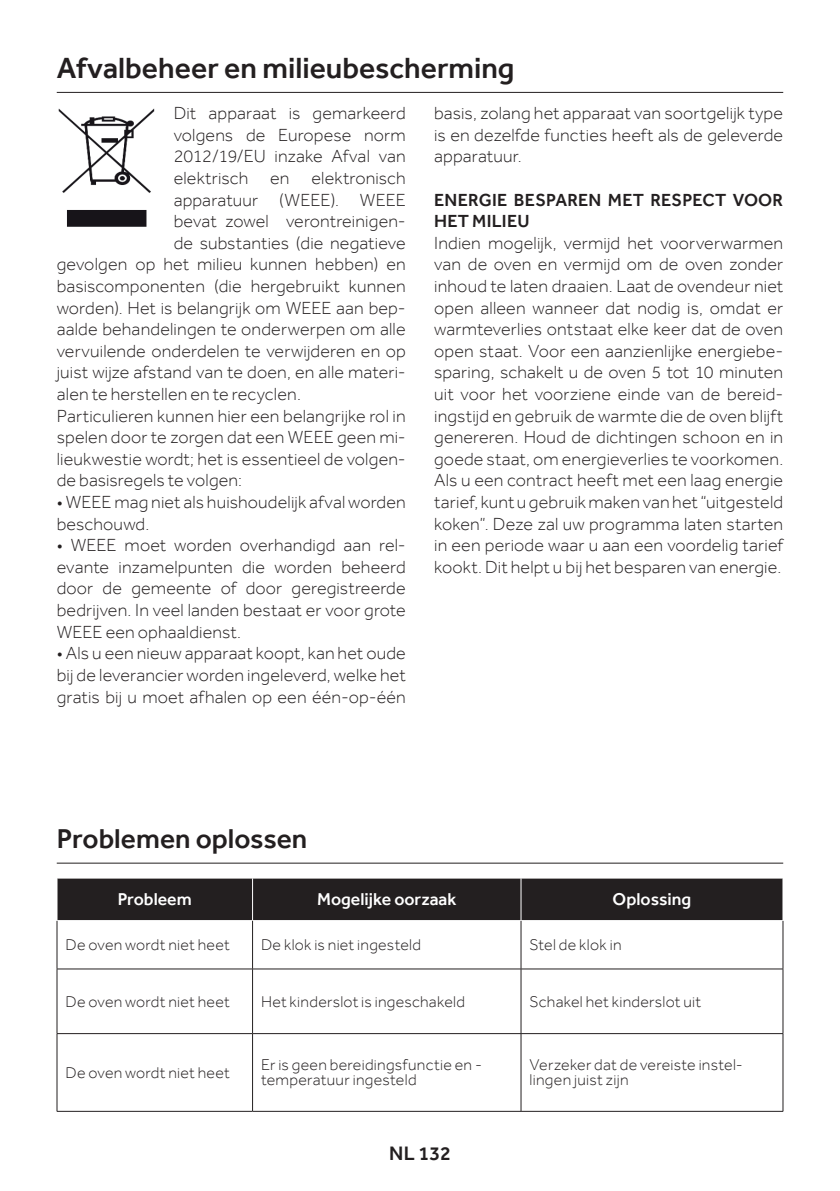
<style>
.page{position:relative;width:840px;height:1191px;background:#fff}
.page>*{position:absolute;margin:0;border:0;box-sizing:border-box;transform-origin:0 0}
.t1{font:500 30px "Effra";color:#231f20}
.t2{font:500 28px "Effra";color:#231f20}
.t3{font:500 20px "Effra";color:#231f20}
.t4{font:300 18px/21.6px "Effra";letter-spacing:.01em;color:#231f20;text-align:justify}
.t5{font:500 18px/21.6px "Effra";letter-spacing:.01em;color:#231f20}
.t6{font:500 17.6px "Effra";color:#fff}
.t7{font:300 16px/15px "Effra";letter-spacing:.015em;color:#231f20}
</style>
<div class="page">
<hr style="left:57px;top:92px;width:725px;height:1px;background:#231f20">
<img style="left:58px;top:108px;width:97px;height:119px">
<hr style="left:57px;top:862px;width:725px;height:1px;background:#231f20">
<div style="left:58px;top:878px;width:724px;height:42px;background:#231f20"></div>
<hr style="left:252px;top:878px;width:1px;height:42px;background:#fff">
<hr style="left:520px;top:878px;width:1px;height:42px;background:#fff">
<hr style="left:57px;top:921px;width:1px;height:47px;background:#231f20">
<hr style="left:252px;top:921px;width:1px;height:47px;background:#231f20">
<hr style="left:520px;top:921px;width:1px;height:47px;background:#231f20">
<hr style="left:782px;top:921px;width:1px;height:47px;background:#231f20">
<hr style="left:57px;top:968px;width:195px;height:1px;background:#231f20">
<hr style="left:57px;top:969px;width:1px;height:64px;background:#231f20">
<hr style="left:252px;top:968px;width:268px;height:1px;background:#231f20">
<hr style="left:252px;top:969px;width:1px;height:64px;background:#231f20">
<hr style="left:520px;top:968px;width:262px;height:1px;background:#231f20">
<hr style="left:520px;top:969px;width:1px;height:64px;background:#231f20">
<hr style="left:782px;top:969px;width:1px;height:64px;background:#231f20">
<hr style="left:57px;top:1033px;width:195px;height:1px;background:#231f20">
<hr style="left:57px;top:1033px;width:1px;height:78px;background:#231f20">
<hr style="left:252px;top:1033px;width:268px;height:1px;background:#231f20">
<hr style="left:252px;top:1033px;width:1px;height:78px;background:#231f20">
<hr style="left:520px;top:1033px;width:262px;height:1px;background:#231f20">
<hr style="left:520px;top:1033px;width:1px;height:78px;background:#231f20">
<hr style="left:782px;top:1033px;width:1px;height:78px;background:#231f20">
<hr style="left:57px;top:1111px;width:195px;height:1px;background:#231f20">
<hr style="left:252px;top:1111px;width:268px;height:1px;background:#231f20">
<hr style="left:520px;top:1111px;width:262px;height:1px;background:#231f20">
<h1 class="t1" style="left:57px;top:50px;width:459px">Afvalbeheer en milieubescherming</h1>
<p class="t4" style="left:173px;top:102px;width:233px">Dit apparaat is gemarkeerd</p>
<p class="t4" style="left:173px;top:124px;width:233px">volgens de Europese norm</p>
<p class="t4" style="left:173px;top:145px;width:233px">2012/19/EU inzake Afval van</p>
<p class="t4" style="left:173px;top:167px;width:233px">elektrisch en elektronisch</p>
<p class="t4" style="left:173px;top:188px;width:233px">apparatuur (WEEE). WEEE</p>
<p class="t4" style="left:173px;top:210px;width:233px">bevat zowel verontreinigen-</p>
<p class="t4" style="left:173px;top:232px;width:233px">de substanties (die negatieve</p>
<p class="t4" style="left:57px;top:253px;width:350px">gevolgen op het milieu kunnen hebben) en</p>
<p class="t4" style="left:57px;top:275px;width:350px">basiscomponenten (die hergebruikt kunnen</p>
<p class="t4" style="left:57px;top:296px;width:350px">worden). Het is belangrijk om WEEE aan bep-</p>
<p class="t4" style="left:57px;top:318px;width:350px">aalde behandelingen te onderwerpen om alle</p>
<p class="t4" style="left:57px;top:340px;width:350px">vervuilende onderdelen te verwijderen en op</p>
<p class="t4" style="left:57px;top:361px;width:350px">juist wijze afstand van te doen, en alle materi-</p>
<p class="t4" style="left:57px;top:383px;width:245px">alen te herstellen en te recyclen.</p>
<p class="t4" style="left:57px;top:404px;width:350px">Particulieren kunnen hier een belangrijke rol in</p>
<p class="t4" style="left:57px;top:426px;width:350px">spelen door te zorgen dat een WEEE geen mi-</p>
<p class="t4" style="left:57px;top:448px;width:350px">lieukwestie wordt; het is essentieel de volgen-</p>
<p class="t4" style="left:57px;top:469px;width:187px">de basisregels te volgen:</p>
<p class="t4" style="left:57px;top:491px;width:350px">• WEEE mag niet als huishoudelijk afval worden beschouwd.</p>
<p class="t4" style="left:57px;top:534px;width:350px">• WEEE moet worden overhandigd aan rel&shy;evante inzamelpunten die worden beheerd door de gemeente of door geregistreerde bedrijven. In veel landen bestaat er voor grote WEEE een ophaaldienst.</p>
<p class="t4" style="left:57px;top:642px;width:350px">• Als u een nieuw apparaat koopt, kan het oude bij de leverancier worden ingeleverd, welke het gratis bij u moet afhalen op een één-op-één</p>
<p class="t4" style="left:434px;top:102px;width:350px">basis, zolang het apparaat van soortgelijk type is en dezelfde functies heeft als de geleverde apparatuur.</p>
<p class="t5" style="left:434px;top:188px;width:350px">ENERGIE BESPAREN MET RESPECT VOOR<br>HET MILIEU</p>
<p class="t4" style="left:434px;top:232px;width:350px">Indien mogelijk, vermijd het voorverwarmen van de oven en vermijd om de oven zonder inhoud te laten draaien. Laat de ovendeur niet open alleen wanneer dat nodig is, omdat er warmteverlies ontstaat elke keer dat de oven open staat. Voor een aanzienlijke energiebe&shy;sparing, schakelt u de oven 5 tot 10 minuten uit voor het voorziene einde van de bereid&shy;ingstijd en gebruik de warmte die de oven blijft genereren. Houd de dichtingen schoon en in goede staat, om energieverlies te voorkomen.<br>Als u een contract heeft met een laag energie tarief, kunt u gebruik maken van het “uitgesteld koken”. Deze zal uw programma laten starten in een periode waar u aan een voordelig tarief kookt. Dit helpt u bij het besparen van energie.</p>
<h2 class="t2" style="left:57px;top:822px;width:252px">Problemen oplossen</h2>
<p class="t6" style="left:118px;top:889px;width:75px">Probleem</p>
<p class="t6" style="left:317px;top:889px;width:141px">Mogelijke oorzaak</p>
<p class="t6" style="left:612px;top:889px;width:80px">Oplossing</p>
<p class="t7" style="left:65px;top:937px;width:166px">De oven wordt niet heet</p>
<p class="t7" style="left:261px;top:937px;width:161px">De klok is niet ingesteld</p>
<p class="t7" style="left:529px;top:937px;width:93px">Stel de klok in</p>
<p class="t7" style="left:65px;top:993px;width:166px">De oven wordt niet heet</p>
<p class="t7" style="left:261px;top:993px;width:205px">Het kinderslot is ingeschakeld</p>
<p class="t7" style="left:529px;top:993px;width:173px">Schakel het kinderslot uit</p>
<p class="t7" style="left:65px;top:1064px;width:166px">De oven wordt niet heet</p>
<p class="t7" style="left:261px;top:1057px;width:222px">Er is geen bereidingsfunctie en - temperatuur ingesteld</p>
<p class="t7" style="left:529px;top:1057px;width:215px">Verzeker dat de vereiste instel&shy;lingen juist zijn</p>
<p class="t3" style="left:389px;top:1141px;width:63px">NL 132</p>
</div>
